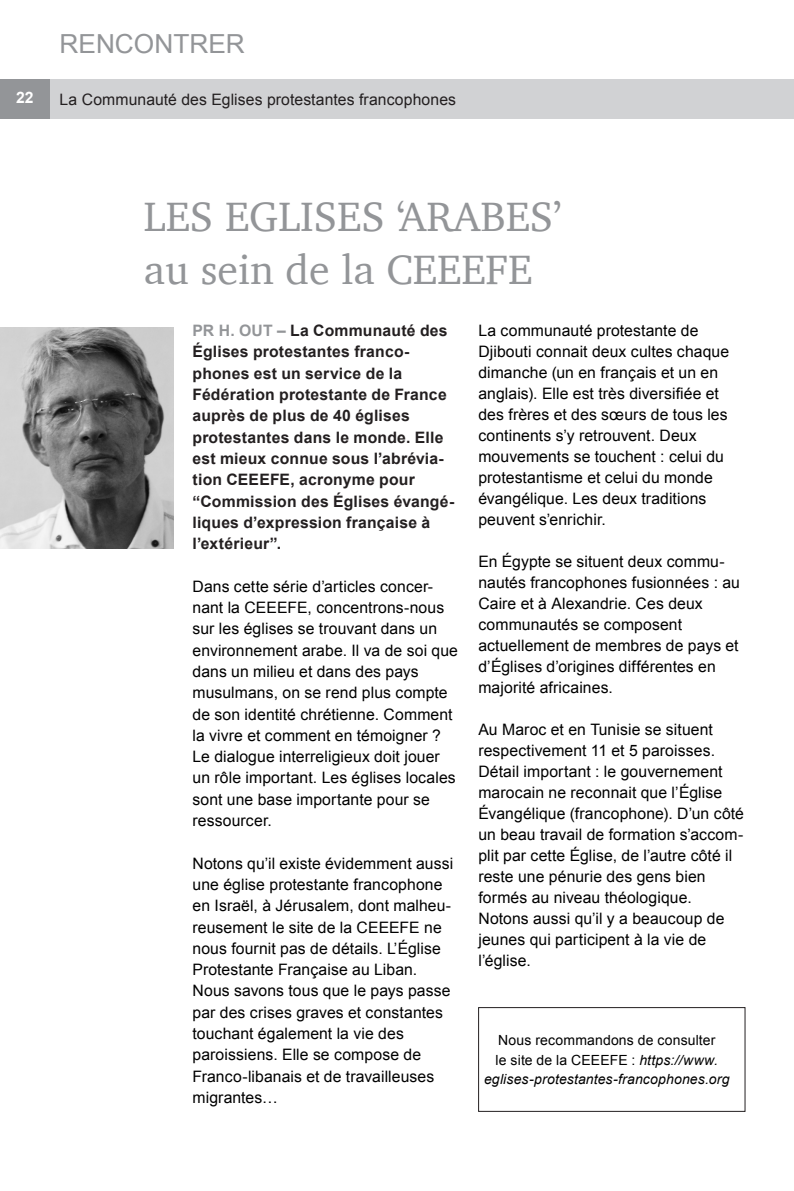
<style>
.page{position:relative;width:794px;height:1191px;background:#fff}
.page>*{position:absolute;margin:0;border:0;box-sizing:border-box;transform-origin:0 0}
.t1{font:42px/52.5px "Charter";color:#939598}
.HAUT_DE_PAGE_Titre{font:26.25px "Arial";color:#939598}
.ARTICLE_Texte{font:15.75px/21px "Arial";letter-spacing:.005em;color:#000}
.ARTICLE_Chapeau{font:700 15.75px/21.3px "Arial";letter-spacing:.015em;color:#231f20}
.ARTICLE_Texte-2{font:15.75px "Arial";letter-spacing:.005em;color:#231f20}
.t2{font:700 15.75px "Arial";color:#fff}
.HAUT_DE_PAGE_Numéro{font:italic 14px/19.2px "Arial";letter-spacing:.01em;color:#000;text-align:center}
.s1{color:#939598}
.s2{font-style:normal}
</style>
<div class="page">
<div style="left:0;top:79px;width:794px;height:40px;background:#d1d2d4"></div>
<div style="left:0;top:79px;width:50px;height:40px;background:#939598"></div>
<div style="left:478px;top:1007px;width:267px;height:104px;border:1px solid #231f20"></div>
<img style="left:0;top:327px;width:174px;height:221px">
<p class="HAUT_DE_PAGE_Titre" style="left:60px;top:26px;width:187px">RENCONTRER</p>
<p class="t2" style="left:16px;top:87px;width:19px">22</p>
<p class="ARTICLE_Texte-2" style="left:60px;top:89px;width:398px">La Communauté des Eglises protestantes francophones</p>
<p class="t1" style="left:144px;top:190px;width:419px">LES EGLISES ‘ARABES’ au sein de la CEEEFE</p>
<p class="ARTICLE_Chapeau" style="left:192px;top:320px;width:263px"><span class="s1">PR H. OUT –</span> La Communauté des<br>Églises protestantes franco&shy;phones est un service de la<br>Fédération protestante de France auprès de plus de 40 églises protestantes dans le monde. Elle est mieux connue sous l’abrévia&shy;tion CEEEFE, acronyme pour “Commission des Églises évangé&shy;liques d’expression française à l’extérieur”.</p>
<p class="ARTICLE_Texte" style="left:192px;top:575px;width:267px">Dans cette série d’articles concer&shy;nant la CEEEFE, concentrons-nous sur les églises se trouvant dans un environnement arabe. Il va de soi que dans un milieu et dans des pays musulmans, on se rend plus compte de son identité chrétienne. Comment la vivre et comment en témoigner ?<br>Le dialogue interreligieux doit jouer un rôle important. Les églises locales sont une base importante pour se ressourcer.</p>
<p class="ARTICLE_Texte" style="left:192px;top:852px;width:262px">Notons qu’il existe évidemment aussi une église protestante francophone en Israël, à Jérusalem, dont malheu&shy;reusement le site de la CEEEFE ne nous fournit pas de détails. L’Église<br>Protestante Française au Liban.<br>Nous savons tous que le pays passe par des crises graves et constantes touchant également la vie des paroissiens. Elle se compose de<br>Franco-libanais et de travailleuses migrantes…</p>
<p class="ARTICLE_Texte" style="left:478px;top:320px;width:252px">La communauté protestante de<br>Djibouti connait deux cultes chaque dimanche (un en français et un en anglais). Elle est très diversifiée et des frères et des sœurs de tous les continents s’y retrouvent. Deux mouvements se touchent : celui du protestantisme et celui du monde évangélique. Les deux traditions peuvent s’enrichir.</p>
<p class="ARTICLE_Texte" style="left:478px;top:551px;width:263px">En Égypte se situent deux commu&shy;nautés francophones fusionnées : au<br>Caire et à Alexandrie. Ces deux communautés se composent actuellement de membres de pays et d’Églises d’origines différentes en majorité africaines.</p>
<p class="ARTICLE_Texte" style="left:478px;top:719px;width:267px">Au Maroc et en Tunisie se situent respectivement 11 et 5 paroisses.<br>Détail important : le gouvernement marocain ne reconnait que l’Église<br>Évangélique (francophone). D’un côté un beau travail de formation s’accom&shy;plit par cette Église, de l’autre côté il reste une pénurie des gens bien formés au niveau théologique.<br>Notons aussi qu’il y a beaucoup de jeunes qui participent à la vie de l’église.</p>
<p class="HAUT_DE_PAGE_Numéro" style="left:484px;top:1031px;width:247px"><span class="s2">Nous recommandons de consulter<br>le site de la CEEEFE :</span> https://www. eglises-protestantes-francophones.org</p>
</div>
